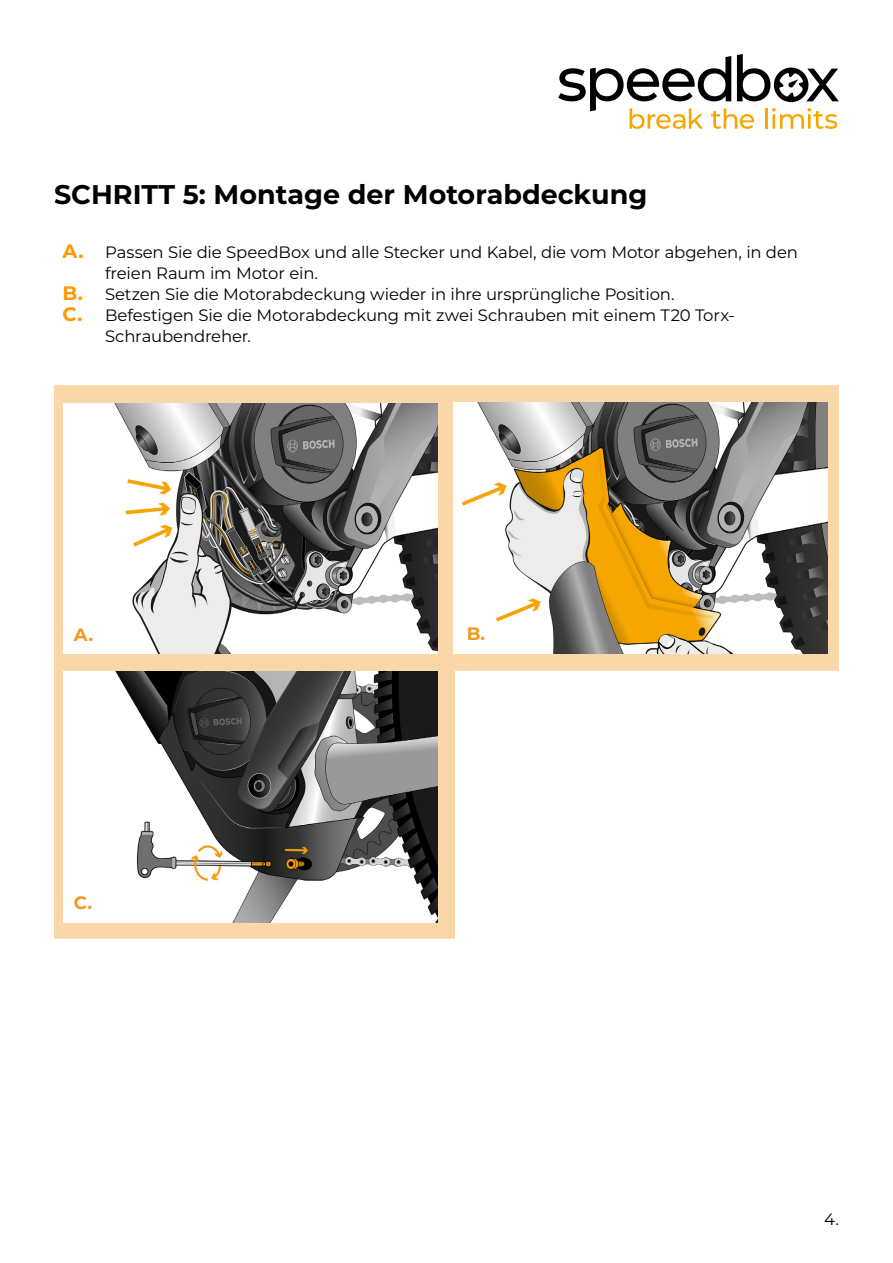
<style>
.page{position:relative;width:893px;height:1263px;background:#fff}
.page>*{position:absolute;margin:0;border:0;box-sizing:border-box;transform-origin:0 0}
.t1{font:700 27px "Montserrat";color:#000}
.t2{font:700 18px "Montserrat";color:#f4971e}
.t3{font:16.5px/21px "Montserrat";letter-spacing:-.01em;color:#000}
.s1{font-weight:700;font-size:19.5px;color:#f90}
</style>
<div class="page">
<svg style="left:558px;top:54px;width:281px;height:75px"></svg>
<svg style="left:54px;top:385px;width:785px;height:554px"></svg>
<div style="left:64px;top:403px;width:374px;height:251px;background:#fff"></div>
<img style="left:114px;top:403px;width:324px;height:251px">
<img style="left:454px;top:402px;width:374px;height:251px">
<img style="left:64px;top:672px;width:374px;height:250px">
<p class="t1" style="left:54px;top:175px;width:595px">SCHRITT 5: Montage der Motorabdeckung</p>
<p class="t3" style="left:105px;top:241px;width:694px;text-indent:-43px"><span class="s1">A.</span> Passen Sie die SpeedBox und alle Stecker und Kabel, die vom Motor abgehen, in den freien Raum im Motor ein.</p>
<p class="t3" style="left:63px;top:283px;width:614px"><span class="s1">B.</span> Setzen Sie die Motorabdeckung wieder in ihre ursprüngliche Position.</p>
<p class="t3" style="left:105px;top:304px;width:631px;text-indent:-43px"><span class="s1">C.</span> Befestigen Sie die Motorabdeckung mit zwei Schrauben mit einem T20 Torx-<br>Schraubendreher.</p>
<p class="t2" style="left:74px;top:622px;width:21px">A.</p>
<p class="t2" style="left:74px;top:890px;width:20px">C.</p>
<p class="t2" style="left:467px;top:621px;width:20px">B.</p>
<p class="t3" style="left:824px;top:1208px;width:16px">4.</p>
</div>
